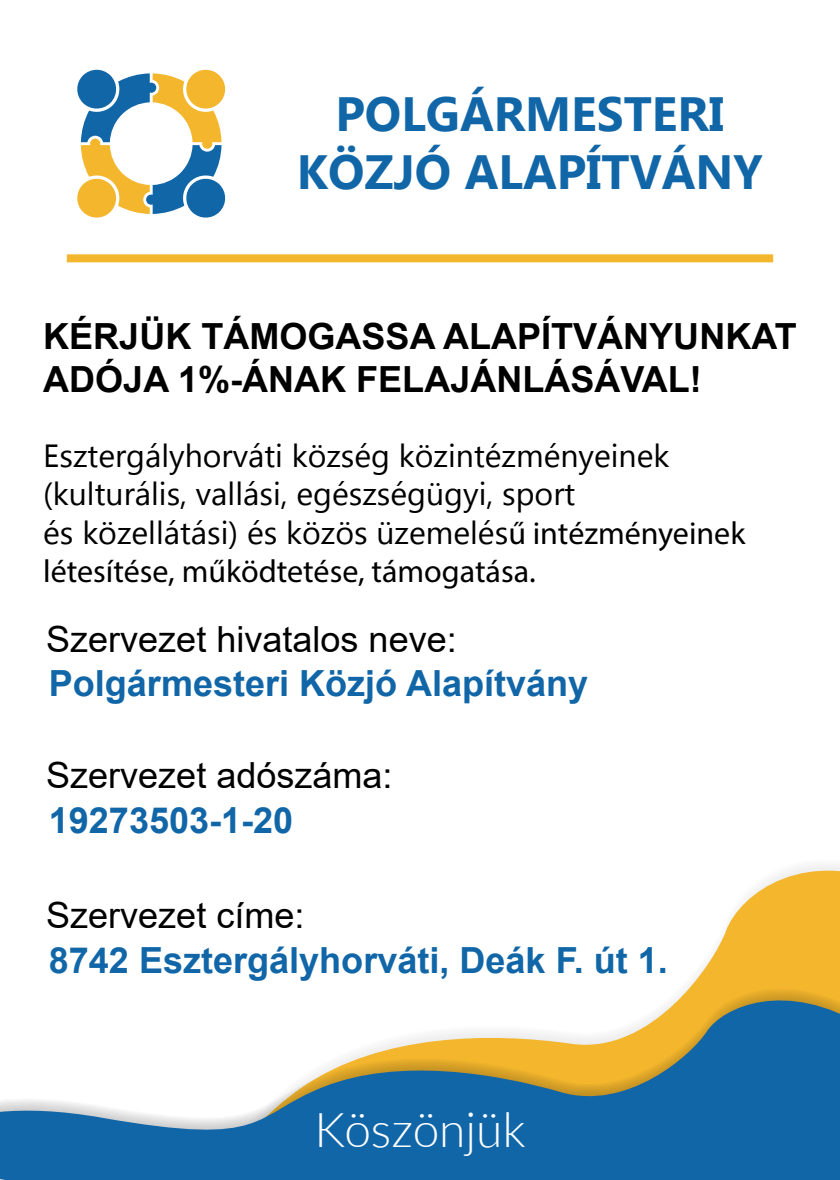
<style>
.page{position:relative;width:840px;height:1180px;background:#fff}
.page>*{position:absolute;margin:0;border:0;box-sizing:border-box;transform-origin:0 0}
.t1{font:700 48px/57.6px "Gadugi";color:#1166a8;text-align:center}
.t2{font:300 48px "Lato";color:#fff}
.t3{font:700 36px "Arial";color:#1166a8}
.t4{font:700 36px/43.2px "Arial";color:#000}
.t5{font:36px "Arial";color:#000}
.t6{font:32px/38.4px "Gadugi";color:#000}
.t7{font:32px "Myriad Pro";color:#000}
.s1{font-family:"Myriad Pro"}
</style>
<div class="page">
<svg style="left:77px;top:69px;width:149px;height:149px"></svg>
<div style="left:67px;top:254px;width:705px;height:8px;background:#f3b62d"></div>
<svg style="left:697px;top:865px;width:142px;height:112px;fill:#f3b62d"></svg>
<svg style="left:0;top:977px;width:839px;height:202px"></svg>
<h1 class="t1" style="left:296px;top:85px;width:467px">POLGÁRMESTERI<br>KÖZJÓ ALAPÍTVÁNY</h1>
<p class="t4" style="left:43px;top:315px;width:754px">KÉRJÜK TÁMOGASSA ALAPÍTVÁNYUNKAT<br>ADÓJA 1%-ÁNAK FELAJÁNLÁSÁVAL!</p>
<p class="t6" style="left:43px;top:436px;width:703px">Esztergályhorváti község közintézményeinek (kulturális, vallási, egészségügyi, sport<br>és közellátási) és közös üzemelés<span class="s1">ű intézményeinek</span></p>
<p class="t7" style="left:43px;top:551px;width:494px">létesítése, működtetése, támogatása.</p>
<p class="t5" style="left:46px;top:614px;width:412px">Szervezet hivatalos neve:</p>
<p class="t3" style="left:49px;top:658px;width:540px">Polgármesteri Közjó Alapítvány</p>
<p class="t5" style="left:46px;top:750px;width:348px">Szervezet adószáma:</p>
<p class="t3" style="left:49px;top:794px;width:246px">19273503-1-20</p>
<p class="t5" style="left:46px;top:890px;width:260px">Szervezet címe:</p>
<p class="t3" style="left:49px;top:934px;width:620px">8742 Esztergályhorváti, Deák F. út 1.</p>
<h1 class="t2" style="left:313px;top:1104px;width:214px">Köszönjük</h1>
</div>
